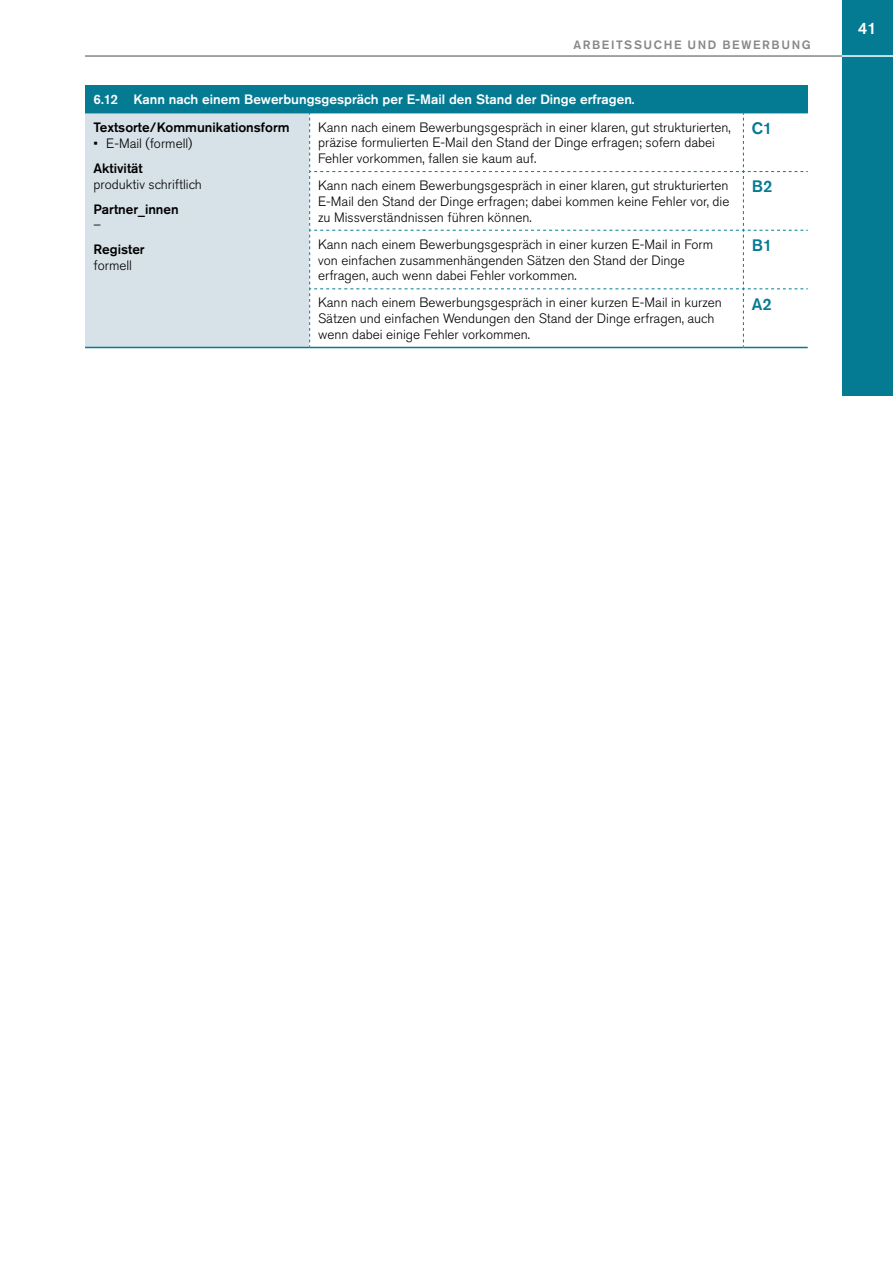
<style>
.page{position:relative;width:893px;height:1263px;background:#fff}
.page>*{position:absolute;margin:0;border:0;box-sizing:border-box;transform-origin:0 0}
.t1{font:500 16.5px "Akzidenz Grotesk Pro";color:#047b92}
.t2{font:500 16.5px "Akzidenz Grotesk Pro";color:#fff}
.t3{font:300 13.5px/15.8px "Akzidenz Grotesk Pro";color:#000}
.t4{font:500 13.5px "Akzidenz Grotesk Pro";color:#fff}
.t5{font:500 13.5px "Akzidenz Grotesk Pro";color:#000}
.t6{font:500 12px "Akzidenz Grotesk Pro";letter-spacing:.13em;color:#878787}
</style>
<div class="page">
<hr style="left:85px;top:55px;width:758px;height:2px;background:#878787">
<div style="left:842px;top:0;width:51px;height:395px;background:#047b92"></div>
<hr style="left:842px;top:55px;width:51px;height:2px;background:#fff">
<div style="left:85px;top:86px;width:723px;height:27px;background:#047b92"></div>
<div style="left:85px;top:113px;width:225px;height:234px;background:#d7e1e8"></div>
<hr style="left:85px;top:113px;width:225px;height:1px;background:#047b92">
<hr style="left:85px;top:347px;width:225px;height:1px;background:#047b92">
<hr style="left:310px;top:347px;width:433px;height:1px;background:#047b92">
<hr style="left:743px;top:347px;width:65px;height:1px;background:#047b92">
<svg style="left:309px;top:113px;width:499px;height:234px"></svg>
<hr style="left:85px;top:85px;width:225px;height:2px;background:#047b92">
<hr style="left:310px;top:85px;width:433px;height:2px;background:#047b92">
<hr style="left:743px;top:85px;width:65px;height:2px;background:#047b92">
<p class="t6" style="left:573px;top:37px;width:239px">ARBEITSSUCHE UND BEWERBUNG</p>
<p class="t4" style="left:94px;top:91px;width:543px">6.12 Kann nach einem Bewerbungsgespräch per E-Mail den Stand der Dinge erfragen.</p>
<p class="t5" style="left:94px;top:118px;width:198px">Textsorte/Kommunikationsform</p>
<p class="t3" style="left:94px;top:135px;width:100px">• E-Mail (formell)</p>
<p class="t5" style="left:94px;top:159px;width:51px">Aktivität</p>
<p class="t3" style="left:94px;top:176px;width:110px">produktiv schriftlich</p>
<p class="t5" style="left:94px;top:200px;width:87px">Partner_innen</p>
<p class="t3" style="left:94px;top:217px;width:9px">–</p>
<p class="t5" style="left:94px;top:241px;width:53px">Register</p>
<p class="t3" style="left:94px;top:257px;width:40px">formell</p>
<p class="t3" style="left:318px;top:119px;width:414px">Kann nach einem Bewerbungsgespräch in einer klaren, gut strukturierten, präzise formulierten E-Mail den Stand der Dinge erfragen; sofern dabei<br>Fehler vorkommen, fallen sie kaum auf.</p>
<p class="t1" style="left:752px;top:117px;width:22px">C1</p>
<p class="t3" style="left:318px;top:178px;width:413px;text-align:justify">Kann nach einem Bewerbungsgespräch in einer klaren, gut strukturierten E-Mail den Stand der Dinge erfragen; dabei kommen keine Fehler vor, die zu Missverständnissen führen können.</p>
<p class="t1" style="left:752px;top:176px;width:22px">B2</p>
<p class="t3" style="left:318px;top:236px;width:396px">Kann nach einem Bewerbungsgespräch in einer kurzen E-Mail in Form von einfachen zusammenhängenden Sätzen den Stand der Dinge erfragen, auch wenn dabei Fehler vorkommen.</p>
<p class="t1" style="left:752px;top:235px;width:22px">B1</p>
<p class="t3" style="left:318px;top:295px;width:405px">Kann nach einem Bewerbungsgespräch in einer kurzen E-Mail in kurzen<br>Sätzen und einfachen Wendungen den Stand der Dinge erfragen, auch wenn dabei einige Fehler vorkommen.</p>
<p class="t1" style="left:752px;top:293px;width:21px">A2</p>
<p class="t2" style="left:858px;top:18px;width:20px">41</p>
</div>
